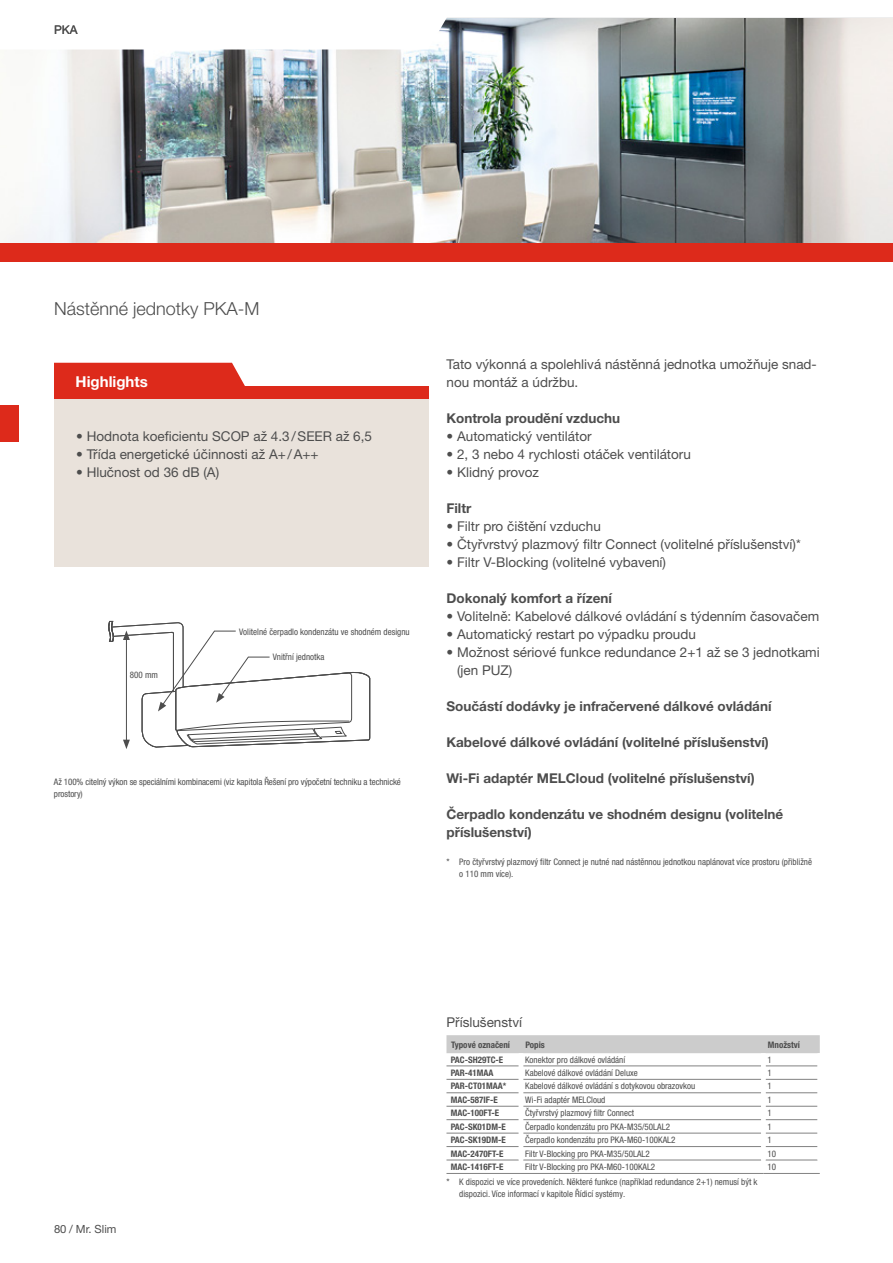
<style>
.page{position:relative;width:893px;height:1263px;background:#fff}
.page>*{position:absolute;margin:0;border:0;box-sizing:border-box;transform-origin:0 0}
.t1{font:300 18px "Helvetica Neue LT Pro";color:#4d4d4d}
.t2{font:700 15px "Helvetica Neue LT Pro";color:#fff}
.t3{font:13.5px/18px "Helvetica Neue LT Pro";color:#4d4d4d}
.t4{font:700 13.5px/18px "Helvetica Neue LT Pro";color:#4d4d4d}
.t5{font:12px "Helvetica Neue LT Pro";color:#4d4d4d}
.t6{font:11.25px "Helvetica Neue LT Pro";color:#4d4d4d}
.t7{font:condensed 9px/12px "Helvetica Neue LT Pro";color:#4d4d4d}
.t8{font:700 condensed 9px "Helvetica Neue LT Pro";color:#4d4d4d}
</style>
<div class="page">
<img style="left:3px;top:18px;width:890px;height:225px">
<svg style="left:3px;top:17px;width:454px;height:33px"></svg>
<div style="left:0;top:243px;width:893px;height:18px;background:#dd2a1b"></div>
<div style="left:0;top:405px;width:18px;height:36px;background:#dd2a1b"></div>
<svg style="left:108px;top:621px;width:262px;height:128px"></svg>
<div style="left:54px;top:399px;width:374px;height:168px;background:#e9e2db"></div>
<div style="left:54px;top:363px;width:191px;height:24px;background:#dd2a1b"></div>
<div style="left:54px;top:387px;width:374px;height:12px;background:#dd2a1b"></div>
<div style="left:446px;top:1035px;width:374px;height:18px;background:#ccc"></div>
<hr style="left:446px;top:1065px;width:73px;height:1px;background:#828282">
<hr style="left:523px;top:1065px;width:238px;height:1px;background:#828282">
<hr style="left:766px;top:1065px;width:51px;height:1px;background:#828282">
<hr style="left:446px;top:1079px;width:73px;height:1px;background:#828282">
<hr style="left:523px;top:1079px;width:238px;height:1px;background:#828282">
<hr style="left:766px;top:1079px;width:51px;height:1px;background:#828282">
<hr style="left:446px;top:1092px;width:73px;height:1px;background:#828282">
<hr style="left:523px;top:1092px;width:238px;height:1px;background:#828282">
<hr style="left:766px;top:1092px;width:51px;height:1px;background:#828282">
<hr style="left:446px;top:1106px;width:73px;height:1px;background:#828282">
<hr style="left:523px;top:1106px;width:238px;height:1px;background:#828282">
<hr style="left:766px;top:1106px;width:51px;height:1px;background:#828282">
<hr style="left:446px;top:1119px;width:73px;height:1px;background:#828282">
<hr style="left:523px;top:1119px;width:238px;height:1px;background:#828282">
<hr style="left:766px;top:1119px;width:51px;height:1px;background:#828282">
<hr style="left:446px;top:1133px;width:73px;height:1px;background:#828282">
<hr style="left:523px;top:1133px;width:238px;height:1px;background:#828282">
<hr style="left:766px;top:1133px;width:51px;height:1px;background:#828282">
<hr style="left:446px;top:1146px;width:73px;height:1px;background:#828282">
<hr style="left:523px;top:1146px;width:238px;height:1px;background:#828282">
<hr style="left:766px;top:1146px;width:51px;height:1px;background:#828282">
<hr style="left:446px;top:1159px;width:73px;height:1px;background:#828282">
<hr style="left:523px;top:1159px;width:238px;height:1px;background:#828282">
<hr style="left:766px;top:1159px;width:51px;height:1px;background:#828282">
<hr style="left:446px;top:1173px;width:75px;height:1px;background:#828282">
<hr style="left:521px;top:1173px;width:242px;height:1px;background:#828282">
<hr style="left:763px;top:1173px;width:57px;height:1px;background:#828282">
<h3 class="t5" style="left:54px;top:23px;width:25px">PKA</h3>
<h1 class="t1" style="left:54px;top:298px;width:207px">Nástěnné jednotky PKA-M</h1>
<h2 class="t2" style="left:76px;top:372px;width:74px">Highlights</h2>
<h3 class="t3" style="left:76px;top:427px;width:298px">• Hodnota koeficientu SCOP až 4.3 / SEER až 6,5</h3>
<h3 class="t3" style="left:76px;top:445px;width:244px">• Třída energetické účinnosti až A+ / A++</h3>
<h3 class="t3" style="left:76px;top:463px;width:145px">• Hlučnost od 36 dB (A)</h3>
<p class="t7" style="left:130px;top:669px;width:30px">800 mm</p>
<p class="t7" style="left:239px;top:625px;width:172px">Volitelné čerpadlo kondenzátu ve shodném designu</p>
<p class="t7" style="left:273px;top:651px;width:53px">Vnitřní jednotka</p>
<p class="t7" style="left:54px;top:776px;width:348px">Až 100% citelný výkon se speciálními kombinacemi (viz kapitola Řešení pro výpočetní techniku a technické prostory)</p>
<h3 class="t3" style="left:446px;top:355px;width:372px">Tato výkonná a spolehlivá nástěnná jednotka umožňuje snad&shy;nou montáž a údržbu.</h3>
<h3 class="t4" style="left:446px;top:409px;width:175px">Kontrola proudění vzduchu</h3>
<h3 class="t3" style="left:446px;top:427px;width:147px">• Automatický ventilátor</h3>
<h3 class="t3" style="left:446px;top:445px;width:246px">• 2, 3 nebo 4 rychlosti otáček ventilátoru</h3>
<h3 class="t3" style="left:446px;top:463px;width:94px">• Klidný provoz</h3>
<h3 class="t4" style="left:446px;top:499px;width:26px">Filtr</h3>
<h3 class="t3" style="left:446px;top:517px;width:156px">• Filtr pro čištění vzduchu</h3>
<h3 class="t3" style="left:446px;top:535px;width:356px">• Čtyřvrstvý plazmový filtr Connect (volitelné příslušenství)*</h3>
<h3 class="t3" style="left:446px;top:553px;width:221px">• Filtr V-Blocking (volitelné vybavení)</h3>
<h3 class="t4" style="left:446px;top:589px;width:167px">Dokonalý komfort a řízení</h3>
<h3 class="t3" style="left:446px;top:607px;width:374px">• Volitelně: Kabelové dálkové ovládání s týdenním časovačem</h3>
<h3 class="t3" style="left:446px;top:625px;width:251px">• Automatický restart po výpadku proudu</h3>
<h3 class="t3" style="left:457px;top:643px;width:364px;text-indent:-11px">• Možnost sériové funkce redundance 2+1 až se 3 jednotkami (jen PUZ)</h3>
<h3 class="t4" style="left:446px;top:697px;width:327px">Součástí dodávky je infračervené dálkové ovládání</h3>
<h3 class="t4" style="left:446px;top:733px;width:324px">Kabelové dálkové ovládání (volitelné příslušenství)</h3>
<h3 class="t4" style="left:446px;top:769px;width:310px">Wi-Fi adaptér MELCloud (volitelné příslušenství)</h3>
<h3 class="t4" style="left:446px;top:805px;width:338px">Čerpadlo kondenzátu ve shodném designu (volitelné příslušenství)</h3>
<p class="t7" style="left:459px;top:855px;width:354px;text-indent:-13px">* Pro čtyřvrstvý plazmový filtr Connect je nutné nad nástěnnou jednotkou naplánovat více prostoru (přibližně o 110 mm více).</p>
<p class="t6" style="left:54px;top:1222px;width:64px">80 / Mr. Slim</p>
<h3 class="t3" style="left:446px;top:1013px;width:77px">Příslušenství</h3>
<p class="t8" style="left:451px;top:1039px;width:61px">Typové označení</p>
<p class="t8" style="left:525px;top:1039px;width:21px">Popis</p>
<p class="t8" style="left:768px;top:1039px;width:34px">Množství</p>
<p class="t8" style="left:451px;top:1054px;width:54px">PAC-SH29TC-E</p>
<p class="t7" style="left:525px;top:1053px;width:102px">Konektor pro dálkové ovládání</p>
<p class="t7" style="left:768px;top:1053px;width:6px">1</p>
<p class="t8" style="left:451px;top:1067px;width:44px">PAR-41MAA</p>
<p class="t7" style="left:525px;top:1067px;width:114px">Kabelové dálkové ovládání Deluxe</p>
<p class="t7" style="left:768px;top:1067px;width:6px">1</p>
<p class="t8" style="left:451px;top:1081px;width:57px">PAR-CT01MAA*</p>
<p class="t7" style="left:525px;top:1080px;width:171px">Kabelové dálkové ovládání s dotykovou obrazovkou</p>
<p class="t7" style="left:768px;top:1080px;width:6px">1</p>
<p class="t8" style="left:451px;top:1094px;width:48px">MAC-587IF-E</p>
<p class="t7" style="left:525px;top:1093px;width:82px">Wi-Fi adaptér MELCloud</p>
<p class="t7" style="left:768px;top:1093px;width:6px">1</p>
<p class="t8" style="left:451px;top:1108px;width:50px">MAC-100FT-E</p>
<p class="t7" style="left:525px;top:1107px;width:111px">Čtyřvrstvý plazmový filtr Connect</p>
<p class="t7" style="left:768px;top:1107px;width:6px">1</p>
<p class="t8" style="left:451px;top:1121px;width:56px">PAC-SK01DM-E</p>
<p class="t7" style="left:525px;top:1120px;width:146px">Čerpadlo kondenzátu pro PKA-M35/50LAL2</p>
<p class="t7" style="left:768px;top:1120px;width:6px">1</p>
<p class="t8" style="left:451px;top:1134px;width:56px">PAC-SK19DM-E</p>
<p class="t7" style="left:525px;top:1134px;width:152px">Čerpadlo kondenzátu pro PKA-M60-100KAL2</p>
<p class="t7" style="left:768px;top:1134px;width:6px">1</p>
<p class="t8" style="left:451px;top:1148px;width:54px">MAC-2470FT-E</p>
<p class="t7" style="left:525px;top:1147px;width:126px">Filtr V-Blocking pro PKA-M35/50LAL2</p>
<p class="t7" style="left:768px;top:1147px;width:10px">10</p>
<p class="t8" style="left:451px;top:1161px;width:54px">MAC-1416FT-E</p>
<p class="t7" style="left:525px;top:1161px;width:132px">Filtr V-Blocking pro PKA-M60-100KAL2</p>
<p class="t7" style="left:768px;top:1161px;width:10px">10</p>
<p class="t7" style="left:459px;top:1175px;width:300px;text-indent:-13px">* K dispozici ve více provedeních. Některé funkce (například redundance 2+1) nemusí být k dispozici. Více informací v kapitole Řídicí systémy.</p>
</div>
